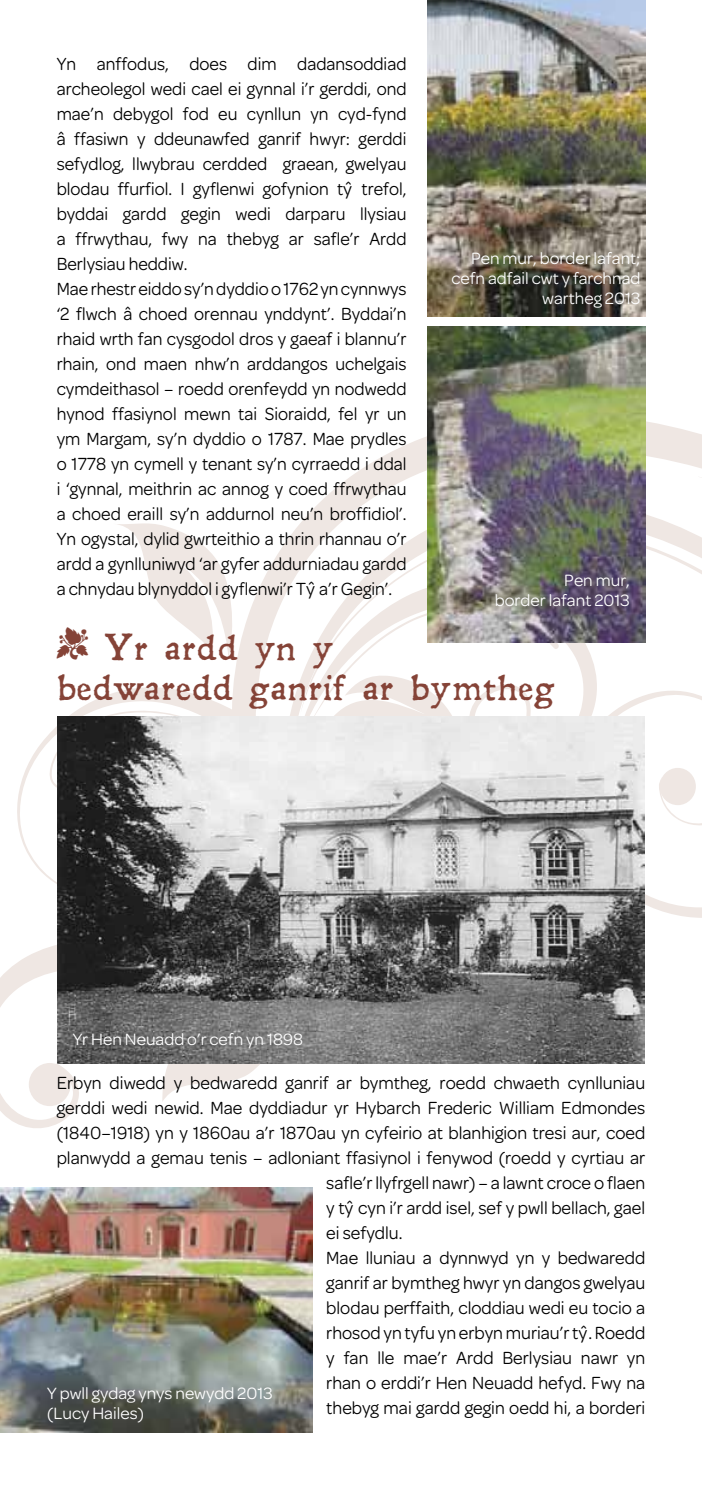
<style>
.page{position:relative;width:702px;height:1489px;background:#fff}
.page>*{position:absolute;margin:0;border:0;box-sizing:border-box;transform-origin:0 0}
.t1{font:35px/40px "Leander";color:#854337}
.t2{font:18.75px/25px "Omnes";color:#000;scale:.95 1}
.t3{font:18.75px "Omnes";color:#000;scale:.96 1}
.t4{font:17.5px/20px "Omnes";color:#fff;text-align:right}
</style>
<div class="page">
<svg style="left:234px;top:410px;width:468px;height:651px"></svg>
<svg style="left:17px;top:679px;width:255px;height:195px"></svg>
<svg style="left:272px;top:477px;width:430px;height:552px"></svg>
<svg style="left:0;top:945px;width:491px;height:183px"></svg>
<div style="left:29px;top:1062px;width:42px;height:44px;background:#efe7e3;border-radius:50%"></div>
<svg style="left:161px;top:1063px;width:157px;height:38px"></svg>
<svg style="left:117px;top:520px;width:118px;height:138px"></svg>
<svg style="left:44px;top:707px;width:253px;height:177px"></svg>
<svg style="left:297px;top:523px;width:405px;height:313px"></svg>
<svg style="left:698px;top:476px;width:4px;height:167px"></svg>
<img style="left:428px;top:0;width:217px;height:316px">
<img style="left:428px;top:326px;width:217px;height:316px">
<img style="left:57px;top:716px;width:587px;height:347px">
<img style="left:0;top:1187px;width:312px;height:244px">
<p class="t2" style="left:57px;top:51px;width:370px">Yn anffodus, does dim dadansoddiad archeolegol wedi cael ei gynnal i’r gerddi, ond mae’n debygol fod eu cynllun yn cyd-fynd â ffasiwn y ddeunawfed ganrif hwyr: gerddi sefydlog, llwybrau cerdded graean, gwelyau blodau ffurfiol. I gyflenwi gofynion tyˆ trefol, byddai gardd gegin wedi darparu llysiau a ffrwythau, fwy na thebyg ar safle’r Ardd Berlysiau heddiw.<br>Mae rhestr eiddo sy’n dyddio o 1762 yn cynnwys ‘2 flwch â choed orennau ynddynt’. Byddai’n rhaid wrth fan cysgodol dros y gaeaf i blannu’r rhain, ond maen nhw’n arddangos uchelgais cymdeithasol – roedd orenfeydd yn nodwedd hynod ffasiynol mewn tai Sioraidd, fel yr un ym Margam, sy’n dyddio o 1787. Mae prydles o 1778 yn cymell y tenant sy’n cyrraedd i ddal i ‘gynnal, meithrin ac annog y coed ffrwythau a choed eraill sy’n addurnol neu’n broffidiol’.<br>Yn ogystal, dylid gwrteithio a thrin rhannau o’r ardd a gynlluniwyd ‘ar gyfer addurniadau gardd a chnydau blynyddol i gyflenwi’r Tyˆ a’r Gegin’.</p>
<h1 class="t1" style="left:57px;top:627px;width:500px">• Yr ardd yn y<br>bedwaredd ganrif ar bymtheg</h1>
<p class="t4" style="left:451px;top:248px;width:190px">Pen mur, border lafant; cefn adfail cwt y farchnad wartheg 2013</p>
<p class="t4" style="left:495px;top:570px;width:137px">Pen mur,<br>border lafant 2013</p>
<p class="t4" style="left:73px;top:1029px;width:232px">Yr Hen Neuadd o’r cefn yn 1898</p>
<p class="t3" style="left:57px;top:1072px;width:614px">Erbyn diwedd y bedwaredd ganrif ar bymtheg, roedd chwaeth cynlluniau</p>
<p class="t3" style="left:57px;top:1097px;width:614px">gerddi wedi newid. Mae dyddiadur yr Hybarch Frederic William Edmondes</p>
<p class="t3" style="left:57px;top:1122px;width:614px">(1840–1918) yn y 1860au a’r 1870au yn cyfeirio at blanhigion tresi aur, coed</p>
<p class="t3" style="left:57px;top:1147px;width:614px">planwydd a gemau tenis – adloniant ffasiynol i fenywod (roedd y cyrtiau ar</p>
<p class="t3" style="left:326px;top:1172px;width:334px">safle’r llyfrgell nawr) – a lawnt croce o flaen</p>
<p class="t3" style="left:326px;top:1197px;width:334px">y tyˆ cyn i’r ardd isel, sef y pwll bellach, gael</p>
<p class="t3" style="left:326px;top:1222px;width:81px">ei sefydlu.</p>
<p class="t3" style="left:326px;top:1247px;width:334px">Mae lluniau a dynnwyd yn y bedwaredd</p>
<p class="t3" style="left:326px;top:1272px;width:334px">ganrif ar bymtheg hwyr yn dangos gwelyau</p>
<p class="t3" style="left:326px;top:1297px;width:334px">blodau perffaith, cloddiau wedi eu tocio a</p>
<p class="t3" style="left:326px;top:1322px;width:334px">rhosod yn tyfu yn erbyn muriau’r tyˆ. Roedd</p>
<p class="t3" style="left:326px;top:1347px;width:334px">y fan lle mae’r Ardd Berlysiau nawr yn</p>
<p class="t3" style="left:326px;top:1372px;width:334px">rhan o erddi’r Hen Neuadd hefyd. Fwy na</p>
<p class="t3" style="left:326px;top:1397px;width:334px">thebyg mai gardd gegin oedd hi, a borderi</p>
<p class="t4" style="left:47px;top:1383px;width:227px;text-align:left">Y pwll gydag ynys newydd 2013 (Lucy Hailes)</p>
</div>
